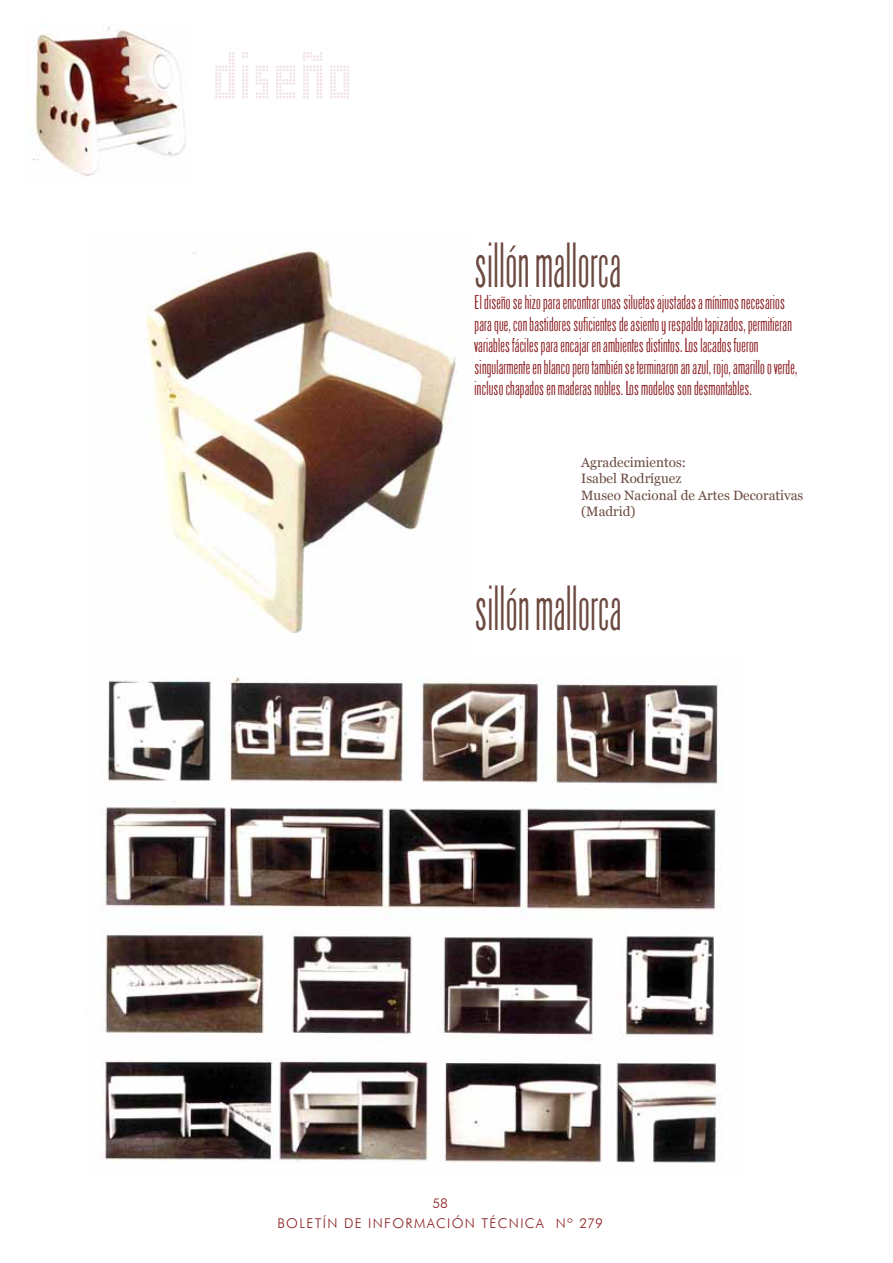
<style>
.page{position:relative;width:893px;height:1263px;background:#fff}
.page>*{position:absolute;margin:0;border:0;box-sizing:border-box;transform-origin:0 0}
.t1{font:67.5px "Pop Led";color:#f2e6e6}
.t2{font:57px "Arizona";color:#6b4940;scale:.8 1}
.t3{font:18px/21.6px "Arizona";color:#891b1e}
.t4{font:13.5px/16.2px "Georgia";color:#6b4940}
.t5{font:300 13.5px/20.2px "Futura BT";letter-spacing:.1em;color:#891b1e;text-align:center}
</style>
<div class="page">
<img style="left:32px;top:26px;width:154px;height:150px">
<img style="left:100px;top:677px;width:621px;height:486px">
<img style="left:146px;top:251px;width:312px;height:382px">
<h1 class="t1" style="left:215px;top:38px;width:143px">diseño</h1>
<h2 class="t2" style="left:475px;top:232px;width:186px">sillón mallorca</h2>
<p class="t3" style="left:475px;top:292px;width:324px">El diseño se hizo para encontrar unas siluetas ajustadas a mínimos necesarios para que, con bastidores suficientes de asiento y respaldo tapizados, permitieran variables fáciles para encajar en ambientes distintos. Los lacados fueron singularmente en blanco pero también se terminaron an azul, rojo, amarillo o verde, incluso chapados en maderas nobles. Los modelos son desmontables.</p>
<p class="t4" style="left:581px;top:454px;width:224px">Agradecimientos:<br>Isabel Rodríguez<br>Museo Nacional de Artes Decorativas (Madrid)</p>
<h2 class="t2" style="left:475px;top:574px;width:186px">sillón mallorca</h2>
<p class="t5" style="left:277px;top:1193px;width:327px">58<br>BOLETÍN DE INFORMACIÓN TÉCNICA Nº 279</p>
</div>
